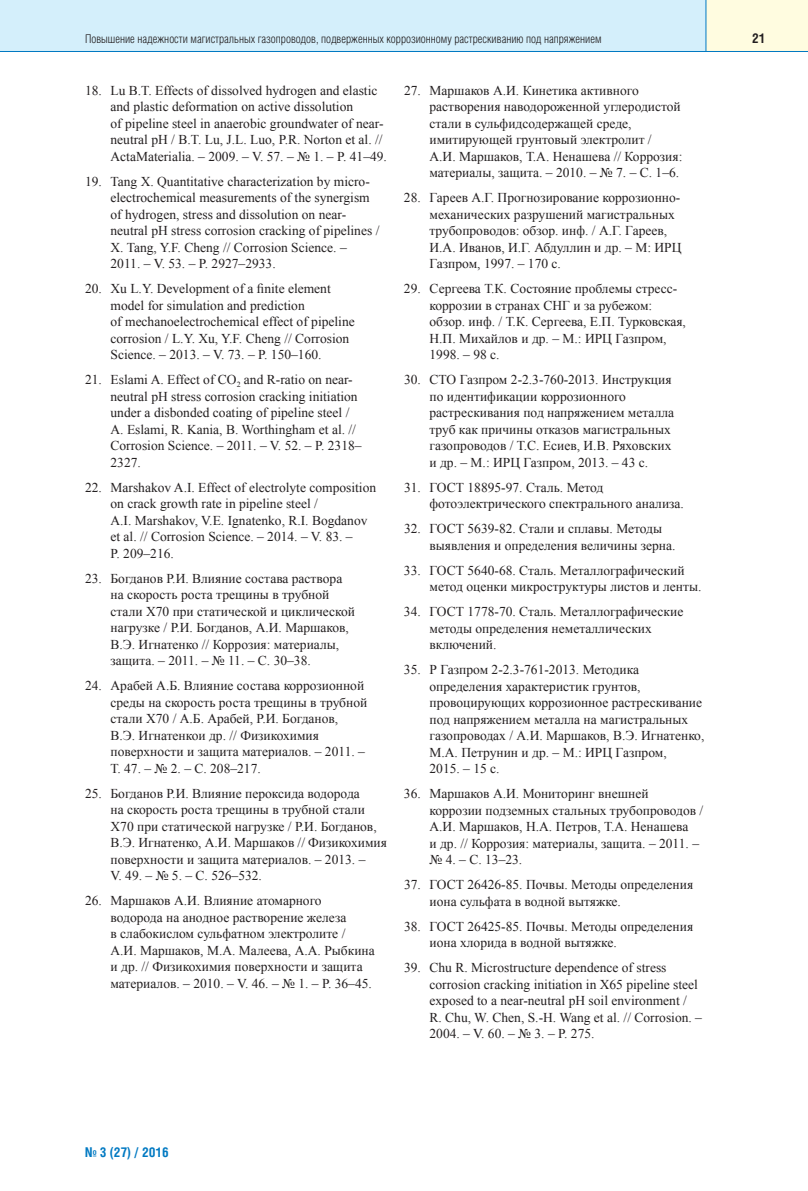
<style>
.page{position:relative;width:808px;height:1191px;background:#fff}
.page>*{position:absolute;margin:0;border:0;box-sizing:border-box;transform-origin:0 0}
.t1{font:13.5px/16.5px "Times New Roman";color:#231f20}
.t2{font:700 13.5px "Helios Cond";color:#0079c2}
.t3{font:700 13.5px "Helios Cond";color:#231f20}
.t4{font:300 12px "Helios Cond";color:#231f20}
</style>
<div class="page">
<div style="left:0;top:0;width:706px;height:51px;background:#d4effb"></div>
<div style="left:706px;top:0;width:102px;height:51px;background:#fffce0"></div>
<hr style="left:0;top:51px;width:808px;height:1px;background:#0079c2">
<hr style="left:705px;top:0;width:1px;height:51px;background:#0079c2">
<p class="t4" style="left:85px;top:34px;width:518px">Повышение надежности магистральных газопроводов, подверженных коррозионному растрескиванию под напряжением</p>
<p class="t3" style="left:752px;top:33px;width:15px">21</p>
<p class="t1" style="left:111px;top:82px;width:278px;text-indent:-26px">18. Lu B.T. Effects of dissolved hydrogen and elastic and plastic deformation on active dissolution<br>of pipeline steel in anaerobic groundwater of near&shy;neutral pH / B.T. Lu, J.L. Luo, P.R. Norton et al. // ActaMaterialia. – 2009. – V. 57. – № 1. – P. 41–49.</p>
<p class="t1" style="left:111px;top:173px;width:270px;text-indent:-26px">19. Tang X. Quantitative characterization by micro&shy;electrochemical measurements of the synergism of hydrogen, stress and dissolution on near&shy;neutral pH stress corrosion cracking of pipelines / X. Tang, Y.F. Cheng // Corrosion Science. – 2011. – V. 53. – P. 2927–2933.</p>
<p class="t1" style="left:111px;top:280px;width:246px;text-indent:-26px">20. Xu L.Y. Development of a finite element model for simulation and prediction<br>of mechanoelectrochemical effect of pipeline corrosion / L.Y. Xu, Y.F. Cheng // Corrosion Science. – 2013. – V. 73. – P. 150–160.</p>
<p class="t1" style="left:111px;top:371px;width:253px;text-indent:-26px">21. Eslami A. Effect of CO<sub>2</sub> and R-ratio on near&shy;neutral pH stress corrosion cracking initiation under a disbonded coating of pipeline steel / A. Eslami, R. Kania, B. Worthingham et al. // Corrosion Science. – 2011. – V. 52. – P. 2318– 2327.</p>
<p class="t1" style="left:111px;top:479px;width:267px;text-indent:-26px">22. Marshakov A.I. Effect of electrolyte composition on crack growth rate in pipeline steel /<br>A.I. Marshakov, V.E. Ignatenko, R.I. Bogdanov et al. // Corrosion Science. – 2014. – V. 83. –<br>P. 209–216.</p>
<p class="t1" style="left:111px;top:570px;width:246px;text-indent:-26px">23. Богданов Р.И. Влияние состава раствора на скорость роста трещины в трубной стали Х70 при статической и циклической нагрузке / Р.И. Богданов, А.И. Маршаков, В.Э. Игнатенко // Коррозия: материалы, защита. – 2011. – № 11. – C. 30–38.</p>
<p class="t1" style="left:111px;top:677px;width:258px;text-indent:-26px">24. Арабей А.Б. Влияние состава коррозионной среды на скорость роста трещины в трубной стали Х70 / А.Б. Арабей, Р.И. Богданов,<br>В.Э. Игнатенкои др. // Физикохимия поверхности и защита материалов. – 2011. – Т. 47. – № 2. – C. 208–217.</p>
<p class="t1" style="left:111px;top:785px;width:278px;text-indent:-26px">25. Богданов Р.И. Влияние пероксида водорода<br>на скорость роста трещины в трубной стали Х70 при статической нагрузке / Р.И. Богданов, В.Э. Игнатенко, А.И. Маршаков // Физикохимия поверхности и защита материалов. – 2013. –<br>V. 49. – № 5. – C. 526–532.</p>
<p class="t1" style="left:111px;top:892px;width:266px;text-indent:-26px">26. Маршаков А.И. Влияние атомарного водорода на анодное растворение железа<br>в слабокислом сульфатном электролите / А.И. Маршаков, М.А. Малеева, А.А. Рыбкина и др. // Физикохимия поверхности и защита материалов. – 2010. – V. 46. – № 1. – P. 36–45.</p>
<p class="t1" style="left:429px;top:82px;width:254px;text-indent:-26px">27. Маршаков А.И. Кинетика активного растворения наводороженной углеродистой стали в сульфидсодержащей среде, имитирующей грунтовый электролит /<br>А.И. Маршаков, Т.А. Ненашева // Коррозия: материалы, защита. – 2010. – № 7. – С. 1–6.</p>
<p class="t1" style="left:429px;top:189px;width:253px;text-indent:-26px">28. Гареев А.Г. Прогнозирование коррозионно&shy;механических разрушений магистральных трубопроводов: обзор. инф. / А.Г. Гареев, И.А. Иванов, И.Г. Абдуллин и др. – М: ИРЦ Газпром, 1997. – 170 c.</p>
<p class="t1" style="left:429px;top:280px;width:258px;text-indent:-26px">29. Сергеева Т.К. Состояние проблемы стресс&shy;коррозии в странах СНГ и за рубежом: обзор. инф. / Т.К. Сергеева, Е.П. Турковская, Н.П. Михайлов и др. – М.: ИРЦ Газпром, 1998. – 98 c.</p>
<p class="t1" style="left:429px;top:371px;width:246px;text-indent:-26px">30. СТО Газпром 2-2.3-760-2013. Инструкция по идентификации коррозионного растрескивания под напряжением металла труб как причины отказов магистральных газопроводов / Т.С. Есиев, И.В. Ряховских и др. – М.: ИРЦ Газпром, 2013. – 43 с.</p>
<p class="t1" style="left:429px;top:479px;width:256px;text-indent:-26px">31. ГОСТ 18895-97. Сталь. Метод фотоэлектрического спектрального анализа.</p>
<p class="t1" style="left:429px;top:520px;width:247px;text-indent:-26px">32. ГОСТ 5639-82. Стали и сплавы. Методы выявления и определения величины зерна.</p>
<p class="t1" style="left:429px;top:562px;width:273px;text-indent:-26px">33. ГОСТ 5640-68. Сталь. Металлографический метод оценки микроструктуры листов и ленты.</p>
<p class="t1" style="left:429px;top:603px;width:255px;text-indent:-26px">34. ГОСТ 1778-70. Сталь. Металлографические методы определения неметаллических включений.</p>
<p class="t1" style="left:429px;top:661px;width:276px;text-indent:-26px">35. Р Газпром 2-2.3-761-2013. Методика определения характеристик грунтов, провоцирующих коррозионное растрескивание под напряжением металла на магистральных газопроводах / А.И. Маршаков, В.Э. Игнатенко, М.А. Петрунин и др. – М.: ИРЦ Газпром,<br>2015. – 15 с.</p>
<p class="t1" style="left:429px;top:785px;width:275px;text-indent:-26px">36. Маршаков А.И. Мониторинг внешней коррозии подземных стальных трубопроводов / А.И. Маршаков, Н.А. Петров, Т.А. Ненашева<br>и др. // Коррозия: материалы, защита. – 2011. – № 4. – С. 13–23.</p>
<p class="t1" style="left:429px;top:876px;width:265px;text-indent:-26px">37. ГОСТ 26426-85. Почвы. Методы определения иона сульфата в водной вытяжке.</p>
<p class="t1" style="left:429px;top:918px;width:265px;text-indent:-26px">38. ГОСТ 26425-85. Почвы. Методы определения иона хлорида в водной вытяжке.</p>
<p class="t1" style="left:429px;top:959px;width:274px;text-indent:-26px">39. Chu R. Microstructure dependence of stress corrosion cracking initiation in X65 pipeline steel exposed to a near-neutral pH soil environment / R. Chu, W. Chen, S.-H. Wang et al. // Corrosion. – 2004. – V. 60. – № 3. – P. 275.</p>
<p class="t2" style="left:85px;top:1147px;width:85px">№ 3 (27) / 2016</p>
</div>
